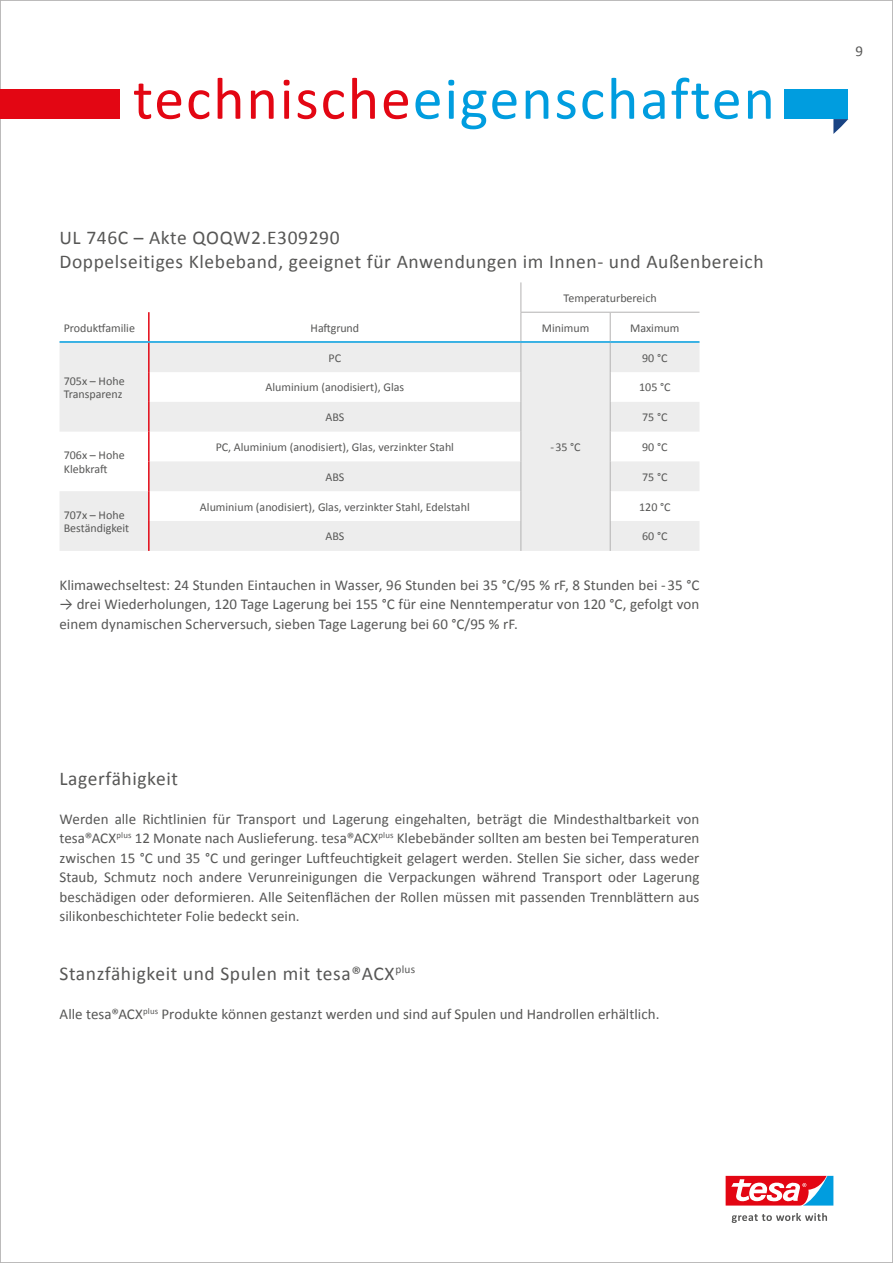
<style>
.page{position:relative;width:893px;height:1263px;background:#fff}
.page>*{position:absolute;margin:0;border:0;box-sizing:border-box;transform-origin:0 0}
.t1{font:60px "Calibri";letter-spacing:.03em;color:#009ddf}
.t2{font:19.5px/24px "Calibri";letter-spacing:.03em;color:#575756}
.t3{font:15px/19.5px "Calibri";color:#575756}
.t4{font:12px/13.5px "Calibri";color:#575756}
.s1{color:#e30613}
</style>
<div class="page">
<svg style="left:60px;top:343px;width:639px;height:208px;fill:#ededed"></svg>
<hr style="left:520px;top:461px;width:1px;height:30px;background:#b3b2b2">
<hr style="left:520px;top:491px;width:1px;height:30px;background:#b3b2b2">
<hr style="left:520px;top:521px;width:1px;height:30px;background:#b3b2b2">
<hr style="left:520px;top:282px;width:1px;height:30px;background:#b3b2b2">
<svg style="left:60px;top:313px;width:461px;height:148px"></svg>
<svg style="left:610px;top:313px;width:1px;height:59px"></svg>
<hr style="left:610px;top:372px;width:1px;height:30px;background:#b3b2b2">
<hr style="left:610px;top:402px;width:1px;height:30px;background:#b3b2b2">
<svg style="left:610px;top:432px;width:1px;height:29px"></svg>
<hr style="left:610px;top:461px;width:1px;height:30px;background:#b3b2b2">
<hr style="left:610px;top:491px;width:1px;height:30px;background:#b3b2b2">
<hr style="left:610px;top:521px;width:1px;height:30px;background:#b3b2b2">
<hr style="left:148px;top:312px;width:2px;height:29px;background:#e30613">
<hr style="left:148px;top:343px;width:2px;height:29px;background:#e30613">
<hr style="left:148px;top:372px;width:2px;height:30px;background:#e30613">
<hr style="left:148px;top:402px;width:2px;height:30px;background:#e30613">
<hr style="left:148px;top:432px;width:2px;height:29px;background:#e30613">
<hr style="left:148px;top:461px;width:2px;height:30px;background:#e30613">
<hr style="left:148px;top:491px;width:2px;height:30px;background:#e30613">
<hr style="left:148px;top:521px;width:2px;height:30px;background:#e30613">
<hr style="left:60px;top:341px;width:89px;height:2px;background:#009ddf">
<hr style="left:149px;top:341px;width:372px;height:2px;background:#009ddf">
<hr style="left:521px;top:341px;width:89px;height:2px;background:#009ddf">
<hr style="left:610px;top:341px;width:89px;height:2px;background:#009ddf">
<hr style="left:520px;top:312px;width:90px;height:1px;background:#b3b2b2">
<hr style="left:610px;top:312px;width:89px;height:1px;background:#b3b2b2">
<svg style="left:725px;top:1175px;width:109px;height:48px"></svg>
<div style="left:0;top:89px;width:119px;height:30px;background:#e30613"></div>
<div style="left:784px;top:89px;width:64px;height:30px;background:#009ddf"></div>
<svg style="left:833px;top:119px;width:15px;height:15px"></svg>
<h1 class="t1" style="left:133px;top:61px;width:643px"><span class="s1">technische</span>eigenschaften</h1>
<h2 class="t2" style="left:60px;top:226px;width:706px">UL 746C – Akte QOQW2.E309290<br>Doppelseitiges Klebeband, geeignet für Anwendungen im Innen- und Außenbereich</h2>
<p class="t4" style="left:564px;top:291px;width:95px">Temperaturbereich</p>
<p class="t4" style="left:64px;top:321px;width:73px">Produktfamilie</p>
<p class="t4" style="left:311px;top:321px;width:50px">Haftgrund</p>
<p class="t4" style="left:542px;top:321px;width:49px">Minimum</p>
<p class="t4" style="left:630px;top:321px;width:51px">Maximum</p>
<p class="t4" style="left:64px;top:374px;width:62px">705x – Hohe<br>Transparenz</p>
<p class="t4" style="left:64px;top:448px;width:62px">706x – Hohe<br>Klebkraft</p>
<p class="t4" style="left:64px;top:508px;width:67px">707x – Hohe<br>Beständigkeit</p>
<p class="t4" style="left:329px;top:351px;width:14px">PC</p>
<p class="t4" style="left:642px;top:351px;width:27px">90 °C</p>
<p class="t4" style="left:265px;top:381px;width:140px">Aluminium (anodisiert), Glas</p>
<p class="t4" style="left:639px;top:381px;width:33px">105 °C</p>
<p class="t4" style="left:325px;top:411px;width:20px">ABS</p>
<p class="t4" style="left:642px;top:411px;width:27px">75 °C</p>
<p class="t4" style="left:216px;top:440px;width:240px">PC, Aluminium (anodisiert), Glas, verzinkter Stahl</p>
<p class="t4" style="left:642px;top:440px;width:27px">90 °C</p>
<p class="t4" style="left:325px;top:470px;width:20px">ABS</p>
<p class="t4" style="left:642px;top:470px;width:27px">75 °C</p>
<p class="t4" style="left:550px;top:440px;width:32px">- 35 °C</p>
<p class="t4" style="left:200px;top:500px;width:271px">Aluminium (anodisiert), Glas, verzinkter Stahl, Edelstahl</p>
<p class="t4" style="left:639px;top:500px;width:33px">120 °C</p>
<p class="t4" style="left:325px;top:530px;width:20px">ABS</p>
<p class="t4" style="left:642px;top:530px;width:27px">60 °C</p>
<p class="t3" style="left:60px;top:575px;width:641px">Klimawechseltest: 24 Stunden Eintauchen in Wasser, 96 Stunden bei 35 °C/95 % rF, 8 Stunden bei - 35 °C</p>
<p class="t3" style="left:60px;top:594px;width:641px">→ drei Wiederholungen, 120 Tage Lagerung bei 155 °C für eine Nenntemperatur von 120 °C, gefolgt von einem dynamischen Scherversuch, sieben Tage Lagerung bei 60 °C/95 % rF.</p>
<h2 class="t2" style="left:60px;top:766px;width:120px">Lagerfähigkeit</h2>
<p class="t3" style="left:60px;top:809px;width:641px;text-align:justify">Werden alle Richtlinien für Transport und Lagerung eingehalten, beträgt die Mindesthaltbarkeit von tesa®ACX<sup>plus</sup> 12 Monate nach Auslieferung. tesa®ACX<sup>plus</sup> Klebebänder sollten am besten bei Temperaturen zwischen 15 °C und 35 °C und geringer Luftfeuchtigkeit gelagert werden. Stellen Sie sicher, dass weder Staub, Schmutz noch andere Verunreinigungen die Verpackungen während Transport oder Lagerung beschädigen oder deformieren. Alle Seitenflächen der Rollen müssen mit passenden Trennblättern aus silikonbeschichteter Folie bedeckt sein.</p>
<h2 class="t2" style="left:60px;top:961px;width:357px">Stanzfähigkeit und Spulen mit tesa®ACX<sup>plus</sup></h2>
<p class="t3" style="left:60px;top:1004px;width:601px">Alle tesa®ACX<sup>plus</sup> Produkte können gestanzt werden und sind auf Spulen und Handrollen erhältlich.</p>
<p class="t3" style="left:856px;top:41px;width:9px">9</p>
</div>
